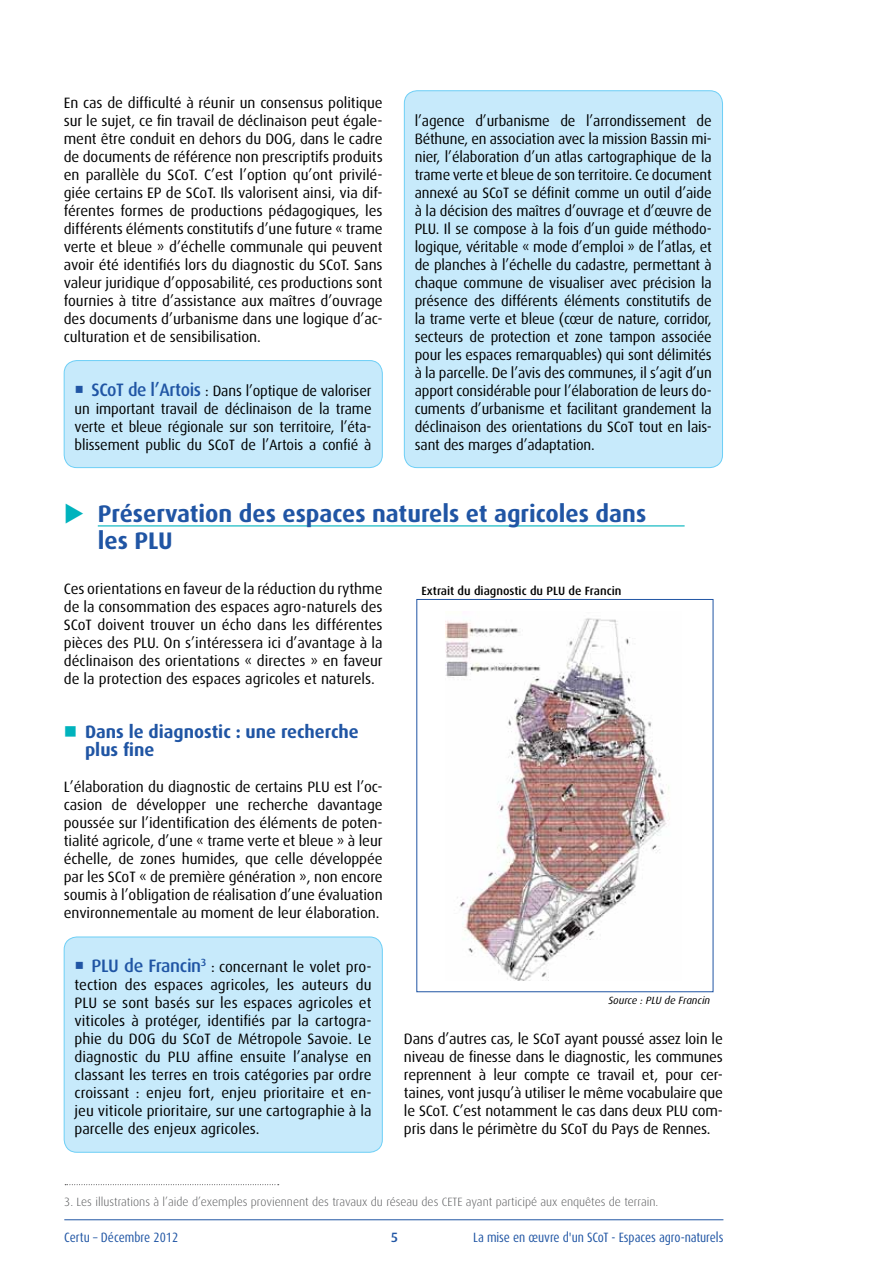
<style>
.page{position:relative;width:893px;height:1263px;background:#fff}
.page>*{position:absolute;margin:0;border:0;box-sizing:border-box;transform-origin:0 0}
.t1{font:700 24px/27px "Dax OT";color:#2055a4}
.t2{font:700 18px/18px "Dax OT";color:#2055a4}
.t3{font:15px/18px "Dax OT";letter-spacing:-.01em;color:#000;text-align:justify}
.t4{font:condensed 13.5px "Dax OT";letter-spacing:-.005em;color:#2055a4}
.t5{font:500 13.5px "Dax OT";color:#2055a4}
.t6{font:300 12px "Dax OT";color:#58595b}
.t7{font:500 12px "Dax OT";color:#000}
.t8{font:italic 10.5px "Dax OT";color:#000}
.s1{font-weight:500;font-size:18px;color:#2055a4}
</style>
<div class="page">
<hr style="left:64px;top:1219px;width:659px;height:1px;background:#2055a4">
<div style="left:404px;top:91px;width:318px;height:377px;background:#c7eafb;border-radius:13px"></div>
<div style="left:404px;top:90px;width:319px;height:378px;border:1px solid #6dcff6;border-radius:13px"></div>
<div style="left:64px;top:361px;width:318px;height:107px;background:#c7eafb;border-radius:13px"></div>
<div style="left:64px;top:360px;width:319px;height:108px;border:1px solid #6dcff6;border-radius:13px"></div>
<hr style="left:98px;top:525px;width:587px;height:1px;background:#00b3bd">
<div style="left:64px;top:937px;width:318px;height:215px;background:#c7eafb;border-radius:13px"></div>
<div style="left:64px;top:936px;width:319px;height:216px;border:1px solid #6dcff6;border-radius:13px"></div>
<svg style="left:65px;top:1184px;width:214px;height:1px"></svg>
<img style="left:445px;top:618px;width:224px;height:363px">
<div style="left:417px;top:599px;width:296px;height:393px;border:1px solid #2055a4"></div>
<p class="t3" style="left:64px;top:94px;width:320px">En cas de difficulté à réunir un consensus politique sur le sujet, ce fin travail de déclinaison peut égale&shy;ment être conduit en dehors du DOG, dans le cadre de documents de référence non prescriptifs produits en parallèle du SCoT. C’est l’option qu’ont privilé&shy;giée certains EP de SCoT. Ils valorisent ainsi, via dif&shy;férentes formes de productions pédagogiques, les différents éléments constitutifs d’une future « trame verte et bleue » d’échelle communale qui peuvent avoir été identifiés lors du diagnostic du SCoT. Sans valeur juridique d’opposabilité, ces productions sont fournies à titre d’assistance aux maîtres d’ouvrage des documents d’urbanisme dans une logique d’ac&shy;culturation et de sensibilisation.</p>
<p class="t3" style="left:75px;top:382px;width:299px;text-indent:17px"><span class="s1">SCoT de l’Artois</span> : Dans l’optique de valoriser un important travail de déclinaison de la trame verte et bleue régionale sur son territoire, l’éta&shy;blissement public du SCoT de l’Artois a confié à</p>
<p class="t3" style="left:415px;top:112px;width:299px">l’agence d’urbanisme de l’arrondissement de Béthune, en association avec la mission Bassin mi&shy;nier, l’élaboration d’un atlas cartographique de la trame verte et bleue de son territoire. Ce document annexé au SCoT se définit comme un outil d’aide à la décision des maîtres d’ouvrage et d’œuvre de PLU. Il se compose à la fois d’un guide méthodo&shy;logique, véritable « mode d’emploi » de l’atlas, et de planches à l’échelle du cadastre, permettant à chaque commune de visualiser avec précision la présence des différents éléments constitutifs de la trame verte et bleue (cœur de nature, corridor, secteurs de protection et zone tampon associée pour les espaces remarquables) qui sont délimités à la parcelle. De l’avis des communes, il s’agit d’un apport considérable pour l’élaboration de leurs do&shy;cuments d’urbanisme et facilitant grandement la déclinaison des orientations du SCoT tout en lais&shy;sant des marges d’adaptation.</p>
<h1 class="t1" style="left:98px;top:500px;width:550px">Préservation des espaces naturels et agricoles dans les PLU</h1>
<p class="t3" style="left:64px;top:580px;width:320px">Ces orientations en faveur de la réduction du rythme de la consommation des espaces agro-naturels des SCoT doivent trouver un écho dans les différentes pièces des PLU. On s’intéressera ici d’avantage à la déclinaison des orientations « directes » en faveur de la protection des espaces agricoles et naturels.</p>
<p class="t2" style="left:85px;top:723px;width:275px">Dans le diagnostic : une recherche plus fine</p>
<p class="t3" style="left:64px;top:778px;width:320px">L’élaboration du diagnostic de certains PLU est l’oc&shy;casion de développer une recherche davantage poussée sur l’identification des éléments de poten&shy;tialité agricole, d’une « trame verte et bleue » à leur échelle, de zones humides, que celle développée par les SCoT « de première génération », non encore soumis à l’obligation de réalisation d’une évaluation environnementale au moment de leur élaboration.</p>
<p class="t3" style="left:75px;top:958px;width:299px;text-indent:17px"><span class="s1">PLU de Francin</span><sup>3</sup> : concernant le volet pro&shy;tection des espaces agricoles, les auteurs du PLU se sont basés sur les espaces agricoles et viticoles à protéger, identifiés par la cartogra&shy;phie du DOG du SCoT de Métropole Savoie. Le diagnostic du PLU affine ensuite l’analyse en classant les terres en trois catégories par ordre croissant : enjeu fort, enjeu prioritaire et en&shy;jeu viticole prioritaire, sur une cartographie à la parcelle des enjeux agricoles.</p>
<p class="t7" style="left:422px;top:584px;width:201px">Extrait du diagnostic du PLU de Francin</p>
<p class="t8" style="left:608px;top:995px;width:103px">Source : PLU de Francin</p>
<p class="t3" style="left:404px;top:1030px;width:320px">Dans d’autres cas, le SCoT ayant poussé assez loin le niveau de finesse dans le diagnostic, les communes reprennent à leur compte ce travail et, pour cer&shy;taines, vont jusqu’à utiliser le même vocabulaire que le SCoT. C’est notamment le cas dans deux PLU com&shy;pris dans le périmètre du SCoT du Pays de Rennes.</p>
<p class="t6" style="left:64px;top:1195px;width:596px">3. Les illustrations à l’aide d’exemples proviennent des travaux du réseau des CETE ayant participé aux enquêtes de terrain.</p>
<p class="t4" style="left:64px;top:1229px;width:116px">Certu – Décembre 2012</p>
<p class="t5" style="left:391px;top:1230px;width:9px">5</p>
<p class="t4" style="left:473px;top:1229px;width:252px">La mise en œuvre d'un SCoT - Espaces agro-naturels</p>
</div>
